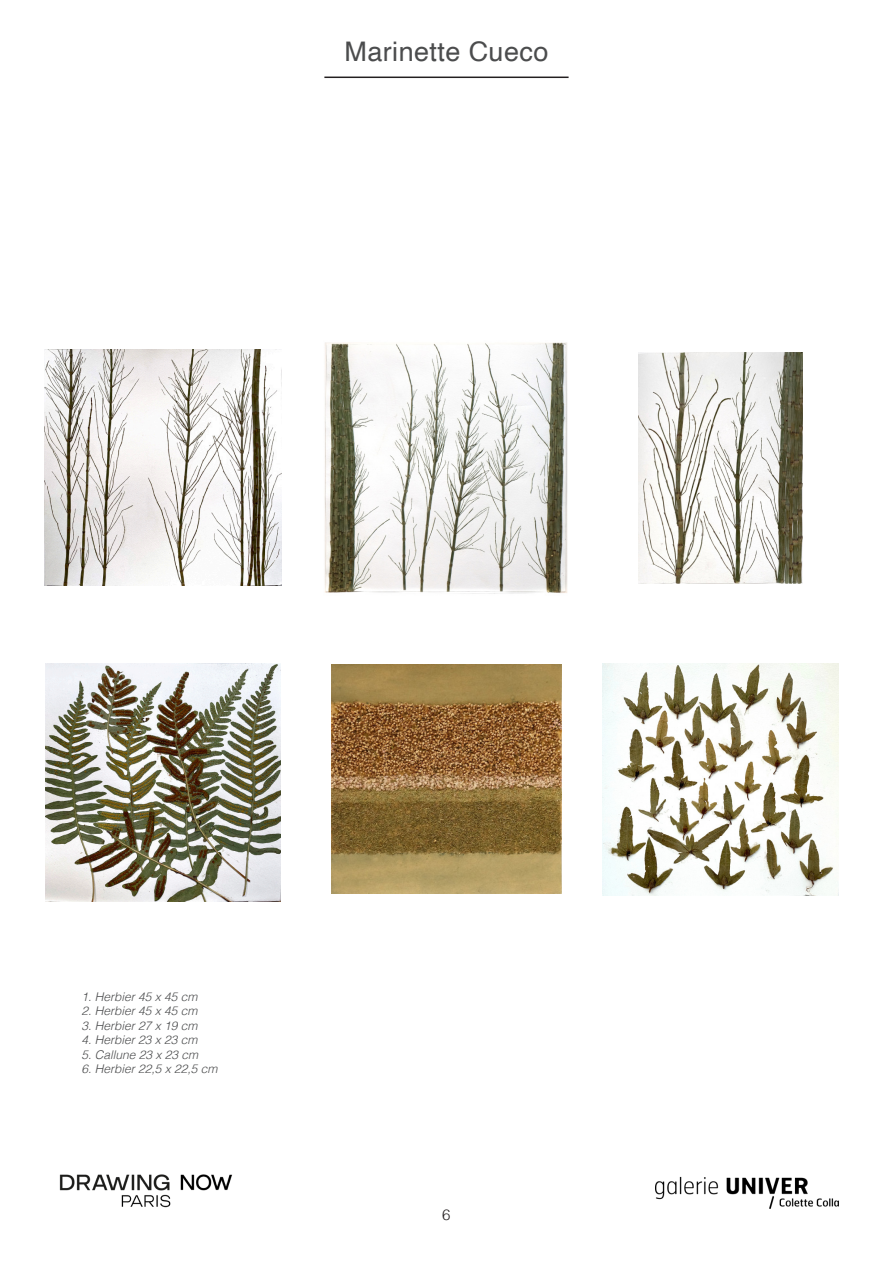
<style>
.page{position:relative;width:893px;height:1263px;background:#fff}
.page>*{position:absolute;margin:0;border:0;box-sizing:border-box;transform-origin:0 0}
.t1{font:27px "Helvetica";letter-spacing:.015em;color:#4b4c4d}
.t2{font:300 15px "Helvetica";color:#231f20}
.t3{font:italic 300 12px "Helvetica";color:#4b4c4d}
</style>
<div class="page">
<img style="left:639px;top:352px;width:163px;height:231px">
<img style="left:45px;top:350px;width:237px;height:236px">
<img style="left:331px;top:665px;width:231px;height:228px">
<img style="left:46px;top:664px;width:235px;height:237px">
<img style="left:603px;top:664px;width:235px;height:231px">
<img style="left:324px;top:342px;width:244px;height:252px">
<hr style="left:324px;top:77px;width:245px;height:1px;background:#231f20">
<img style="left:656px;top:1176px;width:183px;height:33px">
<img style="left:59px;top:1174px;width:173px;height:34px">
<p class="t1" style="left:345px;top:30px;width:205px">Marinette Cueco</p>
<p class="t3" style="left:81px;top:986px;width:118px">1. Herbier 45 x 45 cm</p>
<p class="t3" style="left:81px;top:1001px;width:118px">2. Herbier 45 x 45 cm</p>
<p class="t3" style="left:81px;top:1015px;width:118px">3. Herbier 27 x 19 cm</p>
<p class="t3" style="left:81px;top:1030px;width:118px">4. Herbier 23 x 23 cm</p>
<p class="t3" style="left:81px;top:1044px;width:118px">5. Callune 23 x 23 cm</p>
<p class="t3" style="left:81px;top:1058px;width:138px">6. Herbier 22,5 x 22,5 cm</p>
<p class="t2" style="left:442px;top:1202px;width:10px">6</p>
</div>
